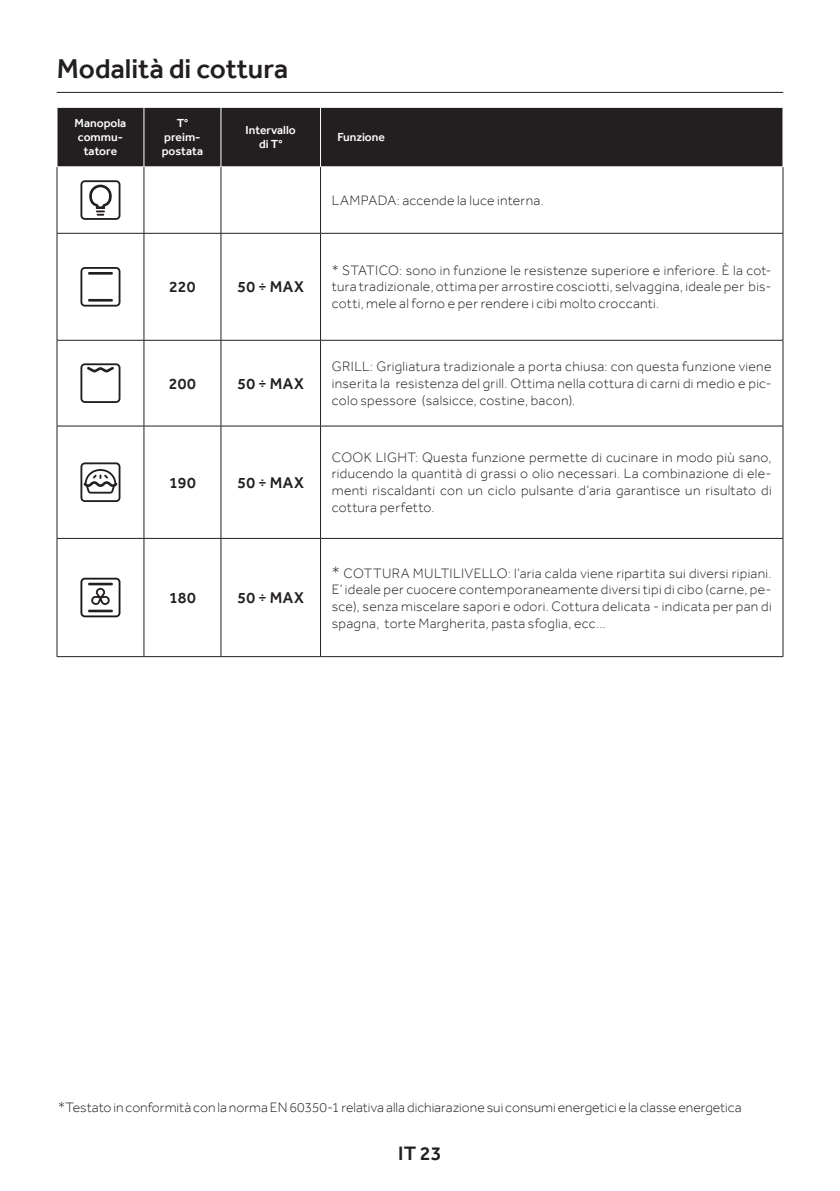
<style>
.page{position:relative;width:840px;height:1191px;background:#fff}
.page>*{position:absolute;margin:0;border:0;box-sizing:border-box;transform-origin:0 0}
.t1{font:500 28px "Effra";color:#231f20}
.t2{font:500 20px "Effra";color:#231f20}
.t3{font:500 16px "Effra";letter-spacing:.025em;color:#231f20}
.t4{font:300 14px/16.8px "Effra";letter-spacing:.015em;color:#231f20;text-align:justify}
.t5{font:500 12px/14.4px "Effra";color:#fff;text-align:center}
.s1{font-size:16px}
</style>
<div class="page">
<hr style="left:57px;top:92px;width:725px;height:1px;background:#231f20">
<div style="left:58px;top:108px;width:724px;height:58px;background:#231f20"></div>
<hr style="left:143px;top:108px;width:1px;height:59px;background:#fff">
<hr style="left:220px;top:108px;width:1px;height:59px;background:#fff">
<hr style="left:320px;top:108px;width:1px;height:59px;background:#fff">
<hr style="left:57px;top:167px;width:1px;height:66px;background:#231f20">
<hr style="left:143px;top:167px;width:1px;height:66px;background:#231f20">
<hr style="left:220px;top:167px;width:1px;height:66px;background:#231f20">
<hr style="left:320px;top:167px;width:1px;height:66px;background:#231f20">
<hr style="left:782px;top:167px;width:1px;height:66px;background:#231f20">
<hr style="left:57px;top:233px;width:87px;height:1px;background:#231f20">
<hr style="left:57px;top:233px;width:1px;height:107px;background:#231f20">
<hr style="left:144px;top:233px;width:77px;height:1px;background:#231f20">
<hr style="left:143px;top:233px;width:1px;height:107px;background:#231f20">
<hr style="left:221px;top:233px;width:99px;height:1px;background:#231f20">
<hr style="left:220px;top:233px;width:1px;height:107px;background:#231f20">
<hr style="left:320px;top:233px;width:462px;height:1px;background:#231f20">
<hr style="left:320px;top:233px;width:1px;height:107px;background:#231f20">
<hr style="left:782px;top:233px;width:1px;height:107px;background:#231f20">
<hr style="left:57px;top:340px;width:87px;height:1px;background:#231f20">
<hr style="left:57px;top:340px;width:1px;height:86px;background:#231f20">
<hr style="left:144px;top:340px;width:77px;height:1px;background:#231f20">
<hr style="left:143px;top:340px;width:1px;height:86px;background:#231f20">
<hr style="left:221px;top:340px;width:99px;height:1px;background:#231f20">
<hr style="left:220px;top:340px;width:1px;height:86px;background:#231f20">
<hr style="left:320px;top:340px;width:462px;height:1px;background:#231f20">
<hr style="left:320px;top:340px;width:1px;height:86px;background:#231f20">
<hr style="left:782px;top:340px;width:1px;height:86px;background:#231f20">
<hr style="left:57px;top:426px;width:87px;height:1px;background:#231f20">
<hr style="left:57px;top:426px;width:1px;height:112px;background:#231f20">
<hr style="left:144px;top:426px;width:77px;height:1px;background:#231f20">
<hr style="left:143px;top:426px;width:1px;height:112px;background:#231f20">
<hr style="left:221px;top:426px;width:99px;height:1px;background:#231f20">
<hr style="left:220px;top:426px;width:1px;height:112px;background:#231f20">
<hr style="left:320px;top:426px;width:462px;height:1px;background:#231f20">
<hr style="left:320px;top:426px;width:1px;height:112px;background:#231f20">
<hr style="left:782px;top:426px;width:1px;height:112px;background:#231f20">
<hr style="left:57px;top:538px;width:87px;height:1px;background:#231f20">
<hr style="left:57px;top:538px;width:1px;height:118px;background:#231f20">
<hr style="left:144px;top:538px;width:77px;height:1px;background:#231f20">
<hr style="left:143px;top:538px;width:1px;height:118px;background:#231f20">
<hr style="left:221px;top:538px;width:99px;height:1px;background:#231f20">
<hr style="left:220px;top:538px;width:1px;height:118px;background:#231f20">
<hr style="left:320px;top:538px;width:462px;height:1px;background:#231f20">
<hr style="left:320px;top:538px;width:1px;height:118px;background:#231f20">
<hr style="left:782px;top:538px;width:1px;height:118px;background:#231f20">
<hr style="left:57px;top:656px;width:87px;height:1px;background:#231f20">
<hr style="left:144px;top:656px;width:77px;height:1px;background:#231f20">
<hr style="left:221px;top:656px;width:99px;height:1px;background:#231f20">
<hr style="left:320px;top:656px;width:462px;height:1px;background:#231f20">
<svg style="left:80px;top:180px;width:40px;height:40px"></svg>
<svg style="left:80px;top:267px;width:40px;height:39px"></svg>
<hr style="left:88px;top:272px;width:25px;height:3px;background:#231f20">
<hr style="left:88px;top:299px;width:25px;height:2px;background:#231f20">
<svg style="left:80px;top:363px;width:40px;height:40px"></svg>
<svg style="left:80px;top:462px;width:40px;height:40px"></svg>
<svg style="left:80px;top:578px;width:40px;height:39px"></svg>
<h1 class="t1" style="left:57px;top:52px;width:233px">Modalità di cottura</h1>
<p class="t5" style="left:75px;top:115px;width:53px">Manopola commu&shy;tatore</p>
<p class="t5" style="left:162px;top:115px;width:43px">T° preim&shy;postata</p>
<p class="t5" style="left:245px;top:122px;width:52px">Intervallo di T°</p>
<p class="t5" style="left:337px;top:130px;width:49px">Funzione</p>
<p class="t4" style="left:332px;top:191px;width:213px">LAMPADA: accende la luce interna.</p>
<p class="t3" style="left:169px;top:277px;width:28px">220</p>
<p class="t3" style="left:237px;top:277px;width:68px">50 ÷ MAX</p>
<p class="t3" style="left:169px;top:373px;width:29px">200</p>
<p class="t3" style="left:237px;top:373px;width:68px">50 ÷ MAX</p>
<p class="t3" style="left:169px;top:473px;width:28px">190</p>
<p class="t3" style="left:237px;top:473px;width:68px">50 ÷ MAX</p>
<p class="t3" style="left:169px;top:588px;width:28px">180</p>
<p class="t3" style="left:237px;top:588px;width:68px">50 ÷ MAX</p>
<p class="t4" style="left:332px;top:261px;width:441px">* STATICO: sono in funzione le resistenze superiore e inferiore. È la cot&shy;tura tradizionale, ottima per arrostire cosciotti, selvaggina, ideale per bis&shy;cotti, mele al forno e per rendere i cibi molto croccanti.</p>
<p class="t4" style="left:332px;top:358px;width:441px">GRILL: Grigliatura tradizionale a porta chiusa: con questa funzione viene inserita la resistenza del grill. Ottima nella cottura di carni di medio e pic&shy;colo spessore (salsicce, costine, bacon).</p>
<p class="t4" style="left:332px;top:448px;width:441px">COOK LIGHT: Questa funzione permette di cucinare in modo più sano, riducendo la quantità di grassi o olio necessari. La combinazione di ele&shy;menti riscaldanti con un ciclo pulsante d’aria garantisce un risultato di cottura perfetto.</p>
<p class="t4" style="left:332px;top:564px;width:441px"><span class="s1">*</span> COTTURA MULTILIVELLO: l’aria calda viene ripartita sui diversi ripiani.<br>E’ ideale per cuocere contemporaneamente diversi tipi di cibo (carne, pe&shy;sce), senza miscelare sapori e odori. Cottura delicata - indicata per pan di spagna, torte Margherita, pasta sfoglia, ecc...</p>
<p class="t4" style="left:58px;top:1098px;width:684px">*Testato in conformità con la norma EN 60350-1 relativa alla dichiarazione sui consumi energetici e la classe energetica</p>
<h2 class="t2" style="left:398px;top:1141px;width:45px">IT 23</h2>
</div>
